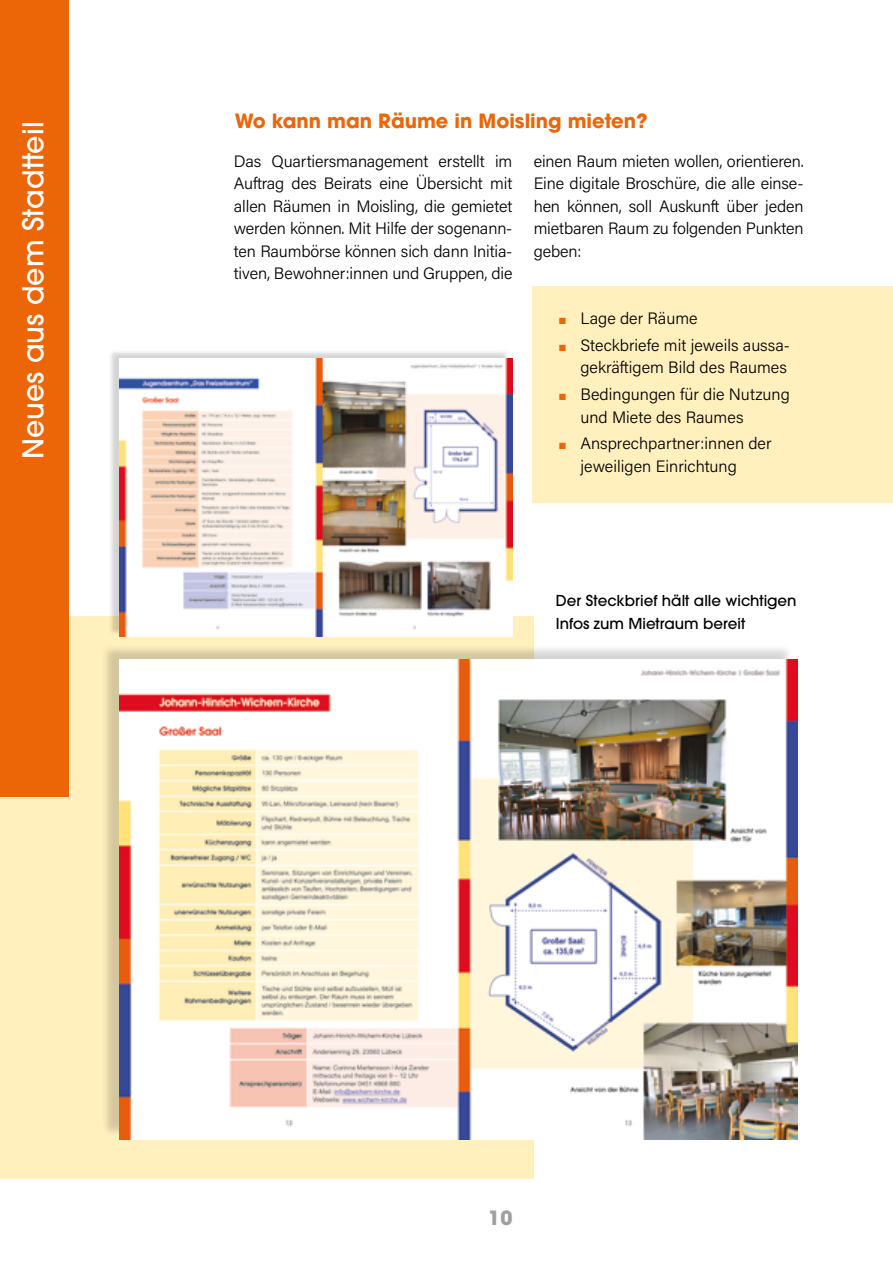
<style>
.page{position:relative;width:893px;height:1263px;background:#fff}
.page>*{position:absolute;margin:0;border:0;box-sizing:border-box;transform-origin:0 0}
.t1{font:500 28.5px "ITC Avant Garde Pro";color:#fff}
.t2{font:700 19.5px "ITC Avant Garde Pro";color:#ec6608}
.t3{font:700 19.5px "ITC Avant Garde Pro";color:#9f9f9f}
.t4{font:16.5px/22.5px "Acumin Variable Concept";letter-spacing:-.005em;color:#000;text-align:justify}
.t5{font:500 15px/22.5px "ITC Avant Garde Pro";color:#000}
.s1{color:#ec6608}
</style>
<div class="page">
<div style="left:0;top:616px;width:534px;height:563px;background:#fff0be"></div>
<div style="left:532px;top:287px;width:361px;height:216px;background:#fff0be"></div>
<div style="left:0;top:0;width:68px;height:796px;background:#ec6608"></div>
<div style="left:102px;top:645px;width:691px;height:492px;background:#000;opacity:.17"></div>
<img style="left:119px;top:660px;width:678px;height:479px">
<div style="left:109px;top:350px;width:400px;height:285px;background:#000;opacity:.17"></div>
<img style="left:119px;top:359px;width:393px;height:278px">
<h1 class="t1" style="left:15px;top:459px;width:339px;rotate:-90deg">Neues aus dem Stadtteil</h1>
<p class="t2" style="left:235px;top:107px;width:415px">Wo kann man Räume in Moisling mieten?</p>
<p class="t4" style="left:234px;top:149px;width:280px">Das Quartiersmanagement erstellt im Auftrag des Beirats eine Übersicht mit allen Räumen in Moisling, die gemietet werden können. Mit Hilfe der sogenann&shy;ten Raumbörse können sich dann Initia&shy;tiven, Bewohner:innen und Gruppen, die</p>
<p class="t4" style="left:534px;top:149px;width:272px">einen Raum mieten wollen, orientieren.<br>Eine digitale Broschüre, die alle einse&shy;hen können, soll Auskunft über jeden mietbaren Raum zu folgenden Punkten geben:</p>
<p class="t4" style="left:559px;top:306px;width:140px"><span class="s1">■</span> Lage der Räume</p>
<p class="t4" style="left:559px;top:333px;width:232px;text-align:right"><span class="s1">■</span> Steckbriefe mit jeweils aussa&shy;gekräftigem Bild des Raumes</p>
<p class="t4" style="left:580px;top:382px;width:211px;text-indent:-21px"><span class="s1">■</span> Bedingungen für die Nutzung und Miete des Raumes</p>
<p class="t4" style="left:580px;top:432px;width:193px;text-indent:-21px"><span class="s1">■</span> Ansprechpartner:innen der jeweiligen Einrichtung</p>
<p class="t5" style="left:556px;top:589px;width:242px">Der Steckbrief hält alle wichtigen<br>Infos zum Mietraum bereit</p>
<p class="t3" style="left:488px;top:1205px;width:26px">10</p>
</div>
